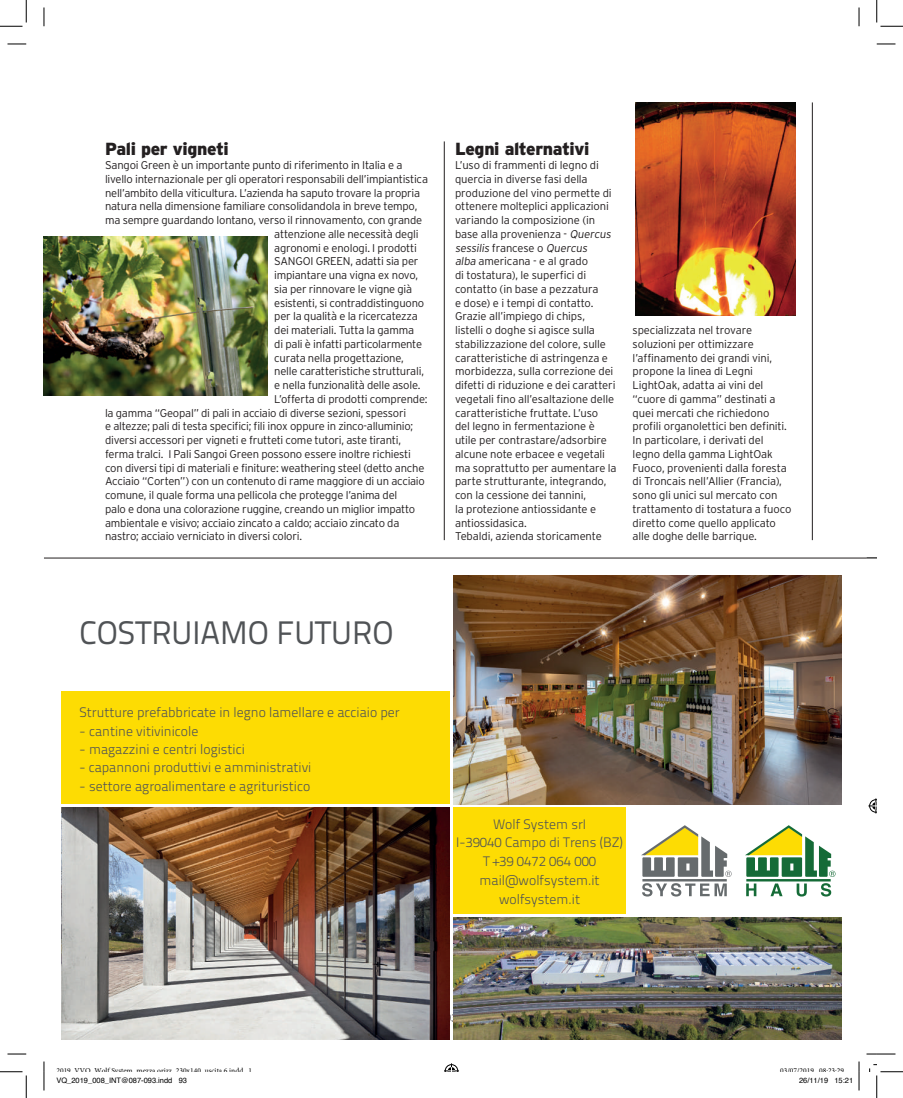
<style>
.page{position:relative;width:903px;height:1098px;background:#fff}
.page>*{position:absolute;margin:0;border:0;box-sizing:border-box;transform-origin:0 0}
.t1{font:32.5px "Titillium Text 22 L 400 wt";color:#505356}
.t2{font:900 17.5px "Interstate";letter-spacing:-.02em;color:#231f20}
.t3{font:13.75px/18.8px "Titillium Text 22 L 250 wt";color:#505356;text-align:center}
.t4{font:300 11.25px/13.8px "Interstate";letter-spacing:-.02em;color:#231f20}
.t5{font:11.25px "News Gothic BT";color:#57585a}
.t6{font:7.5px "Minion Pro";color:#000}
.t7{font:7.5px "Helvetica";color:#000}
</style>
<div class="page">
<img style="left:44px;top:236px;width:223px;height:160px">
<img style="left:635px;top:102px;width:160px;height:214px">
<hr style="left:812px;top:102px;width:1px;height:438px;background:#231f20">
<hr style="left:44px;top:558px;width:833px;height:1px;background:#231f20">
<hr style="left:444px;top:141px;width:1px;height:399px;background:#231f20">
<div style="left:62px;top:692px;width:388px;height:112px;background:#fddc03"></div>
<svg style="left:642px;top:883px;width:85px;height:13px"></svg>
<hr style="left:746px;top:879px;width:85px;height:2px;background:#156b37">
<hr style="left:642px;top:879px;width:85px;height:2px;background:#666b6d">
<svg style="left:746px;top:883px;width:10px;height:13px"></svg>
<svg style="left:770px;top:883px;width:12px;height:13px"></svg>
<svg style="left:797px;top:883px;width:10px;height:13px"></svg>
<svg style="left:821px;top:883px;width:10px;height:13px"></svg>
<svg style="left:745px;top:825px;width:90px;height:52px"></svg>
<svg style="left:641px;top:825px;width:91px;height:52px"></svg>
<img style="left:62px;top:808px;width:388px;height:232px">
<img style="left:453px;top:575px;width:388px;height:229px">
<div style="left:453px;top:808px;width:173px;height:106px;background:#fddc03"></div>
<img style="left:453px;top:917px;width:388px;height:123px">
<svg style="left:444px;top:1063px;width:15px;height:9px"></svg>
<svg style="left:868px;top:798px;width:9px;height:15px"></svg>
<svg style="left:8px;top:43px;width:18px;height:2px"></svg>
<svg style="left:877px;top:43px;width:18px;height:2px"></svg>
<svg style="left:8px;top:1053px;width:18px;height:2px"></svg>
<svg style="left:866px;top:1053px;width:29px;height:2px"></svg>
<svg style="left:43px;top:7px;width:2px;height:19px"></svg>
<svg style="left:43px;top:1061px;width:2px;height:29px"></svg>
<svg style="left:858px;top:7px;width:2px;height:19px"></svg>
<svg style="left:858px;top:1061px;width:2px;height:29px"></svg>
<svg style="left:0;top:0;width:27px;height:27px"></svg>
<svg style="left:0;top:1071px;width:27px;height:27px"></svg>
<svg style="left:876px;top:0;width:27px;height:27px"></svg>
<svg style="left:869px;top:1064px;width:34px;height:34px"></svg>
<h2 class="t2" style="left:105px;top:139px;width:125px">Pali per vigneti</h2>
<p class="t4" style="left:105px;top:158px;width:299px">Sangoi Green è un importante punto di riferimento in Italia e a</p>
<p class="t4" style="left:105px;top:172px;width:324px">livello internazionale per gli operatori responsabili dell’impiantistica</p>
<p class="t4" style="left:105px;top:186px;width:317px">nell’ambito della viticultura. L’azienda ha saputo trovare la propria</p>
<p class="t4" style="left:105px;top:199px;width:314px">natura nella dimensione familiare consolidandola in breve tempo,</p>
<p class="t4" style="left:105px;top:213px;width:319px">ma sempre guardando lontano, verso il rinnovamento, con grande</p>
<p class="t4" style="left:274px;top:227px;width:146px">attenzione alle necessità degli</p>
<p class="t4" style="left:274px;top:241px;width:144px">agronomi e enologi. I prodotti</p>
<p class="t4" style="left:274px;top:254px;width:146px">SANGOI GREEN, adatti sia per</p>
<p class="t4" style="left:274px;top:268px;width:145px">impiantare una vigna ex novo,</p>
<p class="t4" style="left:274px;top:282px;width:139px">sia per rinnovare le vigne già</p>
<p class="t4" style="left:274px;top:296px;width:151px">esistenti, si contraddistinguono</p>
<p class="t4" style="left:274px;top:309px;width:145px">per la qualità e la ricercatezza</p>
<p class="t4" style="left:274px;top:323px;width:141px">dei materiali. Tutta la gamma</p>
<p class="t4" style="left:274px;top:337px;width:149px">di pali è infatti particolarmente</p>
<p class="t4" style="left:274px;top:351px;width:131px">curata nella progettazione,</p>
<p class="t4" style="left:274px;top:364px;width:151px">nelle caratteristiche strutturali,</p>
<p class="t4" style="left:274px;top:378px;width:148px">e nella funzionalità delle asole.</p>
<p class="t4" style="left:274px;top:392px;width:155px">L’offerta di prodotti comprende:</p>
<p class="t4" style="left:105px;top:406px;width:303px">la gamma “Geopal” di pali in acciaio di diverse sezioni, spessori</p>
<p class="t4" style="left:105px;top:419px;width:310px">e altezze; pali di testa specifici; fili inox oppure in zinco-alluminio;</p>
<p class="t4" style="left:105px;top:433px;width:297px">diversi accessori per vigneti e frutteti come tutori, aste tiranti,</p>
<p class="t4" style="left:105px;top:447px;width:307px">ferma tralci. I Pali Sangoi Green possono essere inoltre richiesti</p>
<p class="t4" style="left:105px;top:461px;width:321px">con diversi tipi di materiali e finiture: weathering steel (detto anche</p>
<p class="t4" style="left:105px;top:474px;width:321px">Acciaio “Corten”) con un contenuto di rame maggiore di un acciaio</p>
<p class="t4" style="left:105px;top:488px;width:294px">comune, il quale forma una pellicola che protegge l’anima del</p>
<p class="t4" style="left:105px;top:502px;width:312px">palo e dona una colorazione ruggine, creando un miglior impatto</p>
<p class="t4" style="left:105px;top:516px;width:296px">ambientale e visivo; acciaio zincato a caldo; acciaio zincato da</p>
<p class="t4" style="left:105px;top:529px;width:199px">nastro; acciaio verniciato in diversi colori.</p>
<h2 class="t2" style="left:455px;top:139px;width:136px">Legni alternativi</h2>
<p class="t4" style="left:455px;top:158px;width:163px">L’uso di frammenti di legno di quercia in diverse fasi della produzione del vino permette di ottenere molteplici applicazioni variando la composizione (in base alla provenienza - Quercus sessilis fra n cese o Quercus<br>alba americana - e al grado<br>di tostatura), le superfici di contatto (in base a pezzatura<br>e dose) e i tempi di contatto.<br>Grazie all’impiego di chips,<br>listelli o doghe si agisce sulla stabilizzazione del colore, sulle caratteristiche di astringenza e morbidezza, sulla correzione dei difetti di riduzione e dei caratteri vegetali fino all’esaltazione delle caratteristiche fruttate. L’uso<br>del legno in fermentazione è utile per contrastare/adsorbire alcune note erbacee e vegetali ma soprattutto per aumentare la parte strutturante, integrando, con la cessione dei tannini,<br>la protezione antiossidante e antiossidasica.<br>Tebaldi, azienda storicamente</p>
<p class="t4" style="left:633px;top:323px;width:160px">specializzata nel trovare soluzioni per ottimizzare l’affinamento dei grandi vini, propone la linea di Legni<br>LightOak, adatta ai vini del “cuore di gamma” destinati a quei mercati che richiedono profili organolettici ben definiti.<br>In particolare, i derivati del legno della gamma LightOak<br>Fuoco, provenienti dalla foresta di Troncais nell’Allier (Francia), sono gli unici sul mercato con trattamento di tostatura a fuoco diretto come quello applicato alle doghe delle barrique.</p>
<h1 class="t1" style="left:79px;top:608px;width:316px">COSTRUIAMO FUTURO</h1>
<p class="t3" style="left:79px;top:702px;width:322px">Strutture prefabbricate in legno lamellare e acciaio per</p>
<p class="t3" style="left:79px;top:721px;width:121px">- cantine vitivinicole</p>
<p class="t3" style="left:79px;top:739px;width:167px">- magazzini e centri logistici</p>
<p class="t3" style="left:79px;top:757px;width:234px">- capannoni produttivi e amministrativi</p>
<p class="t3" style="left:79px;top:776px;width:232px">- settore agroalimentare e agrituristico</p>
<p class="t3" style="left:456px;top:813px;width:169px">Wolf System srI<br>I-39040 Campo di Trens (BZ)<br>T +39 0472 064 000 mail@wolfsystem.it wolfsystem.it</p>
<p class="t5" style="left:445px;top:1011px;width:15px">93</p>
<p class="t6" style="left:56px;top:1065px;width:197px">2019_VVQ_Wolf System_mezza orizz_230x140_uscita 6.indd 1</p>
<p class="t6" style="left:780px;top:1065px;width:65px">03/07/2019 08:23:29</p>
<p class="t7" style="left:56px;top:1074px;width:132px">VQ_2019_008_INT@087-093.indd 93</p>
<p class="t7" style="left:799px;top:1074px;width:56px">26/11/19 15:21</p>
</div>
